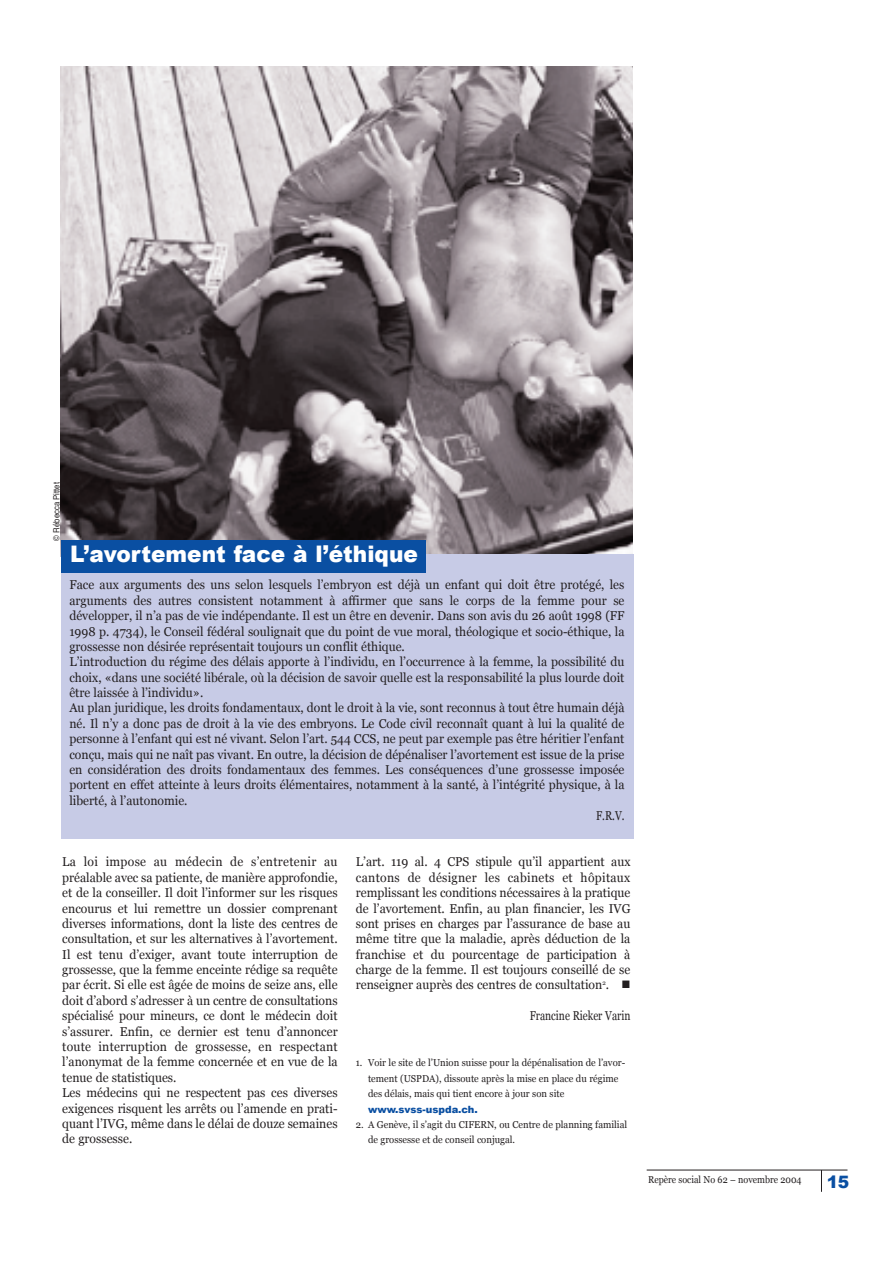
<style>
.page{position:relative;width:893px;height:1263px;background:#fff}
.page>*{position:absolute;margin:0;border:0;box-sizing:border-box;transform-origin:0 0}
.t1{font:900 22.8px "Arial";color:#fff;scale:.95 1}
.t2{font:900 17.1px "Arial";color:#0a4fa2}
.t3{font:12.9px/15.5px "Georgia";color:#231f20;scale:.95 1}
.t4{font:12.9px "Georgia";color:#231f20;scale:.8 1}
.t5{font:10.05px/15.5px "Georgia";color:#231f20;scale:.95 1}
.t6{font:10.05px "Georgia";color:#231f20;scale:.9 1}
.t7{font:900 10.05px "Arial";color:#0a4fa2}
.t8{font:8.55px "Helvetica";color:#231f20;scale:.9 1}
</style>
<div class="page">
<img style="left:61px;top:66px;width:572px;height:488px">
<hr style="left:647px;top:1170px;width:200px;height:1px;background:#231f20">
<svg style="left:821px;top:1171px;width:1px;height:21px"></svg>
<div style="left:61px;top:554px;width:572px;height:284px;background:#c7cbe6"></div>
<div style="left:61px;top:540px;width:365px;height:33px;background:#0a4fa2"></div>
<p class="t8" style="left:53px;top:541px;width:66px;rotate:-90deg">© Rébecca Pittet</p>
<h1 class="t1" style="left:70px;top:537px;width:367px">L’avortement face à l’éthique</h1>
<p class="t3" style="left:69px;top:577px;width:586px">Face aux arguments des uns selon lesquels l’embryon est déjà un enfant qui doit être protégé, les</p>
<p class="t3" style="left:69px;top:593px;width:586px">arguments des autres consistent notamment à affirmer que sans le corps de la femme pour se</p>
<p class="t3" style="left:69px;top:608px;width:586px">développer, il n’a pas de vie indépendante. Il est un être en devenir. Dans son avis du 26 août 1998 (FF</p>
<p class="t3" style="left:69px;top:623px;width:586px">1998 p. 4734), le Conseil fédéral soulignait que du point de vue moral, théologique et socio-éthique, la</p>
<p class="t3" style="left:69px;top:639px;width:355px">grossesse non désirée représentait toujours un conflit éthique.</p>
<p class="t3" style="left:69px;top:654px;width:586px">L’introduction du régime des délais apporte à l’individu, en l’occurrence à la femme, la possibilité du</p>
<p class="t3" style="left:69px;top:669px;width:586px">choix, «dans une société libérale, où la décision de savoir quelle est la responsabilité la plus lourde doit</p>
<p class="t3" style="left:69px;top:685px;width:142px">être laissée à l’individu».</p>
<p class="t3" style="left:69px;top:700px;width:586px">Au plan juridique, les droits fondamentaux, dont le droit à la vie, sont reconnus à tout être humain déjà</p>
<p class="t3" style="left:69px;top:716px;width:586px">né. Il n’y a donc pas de droit à la vie des embryons. Le Code civil reconnaît quant à lui la qualité de</p>
<p class="t3" style="left:69px;top:731px;width:586px">personne à l’enfant qui est né vivant. Selon l’art. 544 CCS, ne peut par exemple pas être héritier l’enfant</p>
<p class="t3" style="left:69px;top:746px;width:586px">conçu, mais qui ne naît pas vivant. En outre, la décision de dépénaliser l’avortement est issue de la prise</p>
<p class="t3" style="left:69px;top:762px;width:586px">en considération des droits fondamentaux des femmes. Les conséquences d’une grossesse imposée</p>
<p class="t3" style="left:69px;top:777px;width:586px">portent en effet atteinte à leurs droits élémentaires, notamment à la santé, à l’intégrité physique, à la</p>
<p class="t3" style="left:69px;top:793px;width:126px">liberté, à l’autonomie.</p>
<p class="t4" style="left:596px;top:808px;width:37px">F.R.V.</p>
<p class="t3" style="left:62px;top:854px;width:291px">La loi impose au médecin de s’entretenir au préalable avec sa patiente, de manière approfondie, et de la conseiller. Il doit l’informer sur les risques encourus et lui remettre un dossier comprenant diverses informations, dont la liste des centres de consultation, et sur les alternatives à l’avortement.<br>Il est tenu d’exiger, avant toute interruption de grossesse, que la femme enceinte rédige sa requête par écrit. Si elle est âgée de moins de seize ans, elle doit d’abord s’adresser à un centre de consultations spécialisé pour mineurs, ce dont le médecin doit s’assurer. Enfin, ce dernier est tenu d’annoncer toute interruption de grossesse, en respectant l’anonymat de la femme concernée et en vue de la tenue de statistiques.<br>Les médecins qui ne respectent pas ces diverses exigences risquent les arrêts ou l’amende en prati&shy;quant l’IVG, même dans le délai de douze semaines de grossesse.</p>
<p class="t3" style="left:356px;top:854px;width:291px;text-align:justify">L’art. 119 al. 4 CPS stipule qu’il appartient aux cantons de désigner les cabinets et hôpitaux remplissant les conditions nécessaires à la pratique de l’avortement. Enfin, au plan financier, les IVG sont prises en charges par l’assurance de base au même titre que la maladie, après déduction de la franchise et du pourcentage de participation à charge de la femme. Il est toujours conseillé de se renseigner auprès des centres de consultation<sup>2</sup>.</p>
<p class="t4" style="left:530px;top:1008px;width:128px">Francine Rieker Varin</p>
<p class="t5" style="left:368px;top:1055px;width:272px;text-indent:-12px">1. Voir le site de l’Union suisse pour la dépénalisation de l’avor&shy;tement (USPDA), dissoute après la mise en place du régime des délais, mais qui tient encore à jour son site</p>
<p class="t7" style="left:368px;top:1102px;width:111px">www.svss-uspda.ch.</p>
<p class="t5" style="left:368px;top:1117px;width:274px;text-indent:-12px">2. A Genève, il s’agit du CIFERN, ou Centre de planning familial de grossesse et de conseil conjugal.</p>
<p class="t6" style="left:648px;top:1174px;width:172px">Repère social No 62 – novembre 2004</p>
<h2 class="t2" style="left:827px;top:1169px;width:24px">15</h2>
</div>
